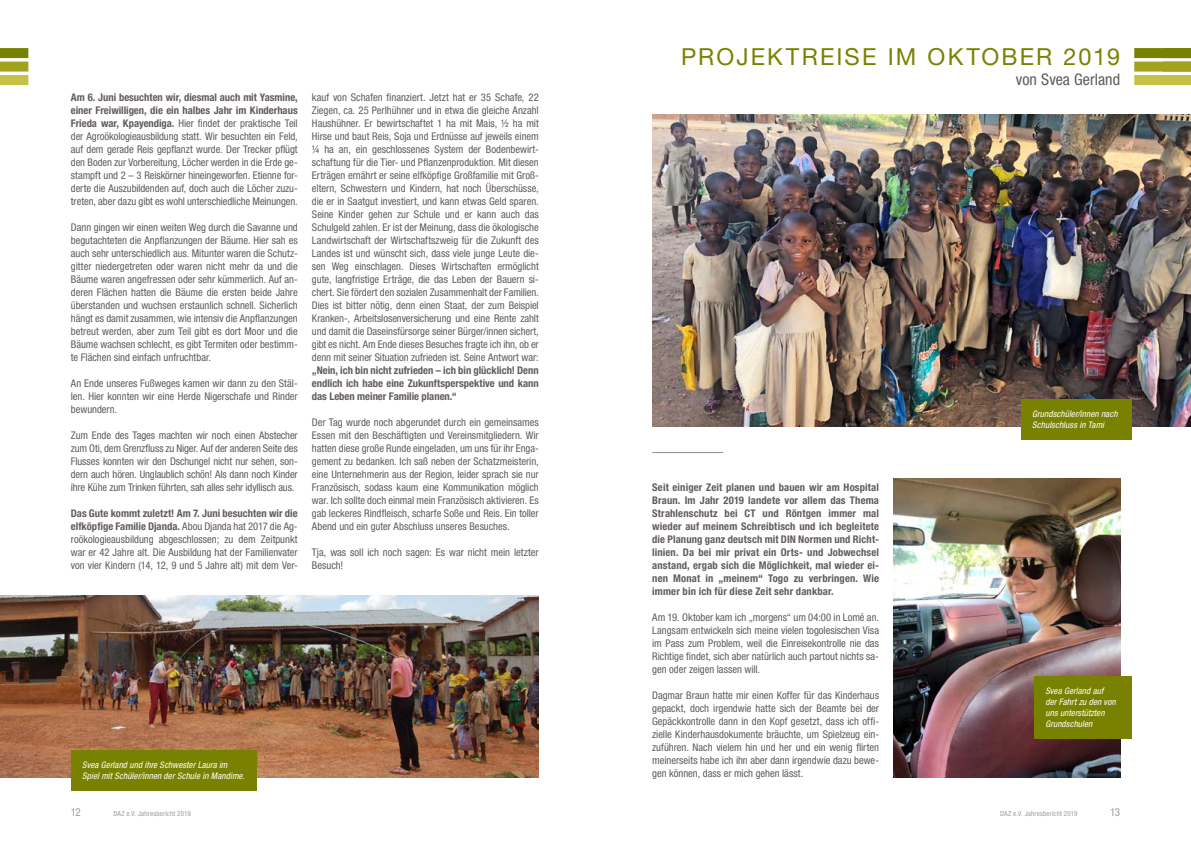
<style>
.page{position:relative;width:1191px;height:842px;background:#fff}
.page>*{position:absolute;margin:0;border:0;box-sizing:border-box;transform-origin:0 0}
.t1{font:23.5px "Helvetica Neue LT Std";letter-spacing:.09em;color:#798200}
.t2{font:condensed 16px "Helvetica Neue LT Std";letter-spacing:.005em;color:#615b5c}
.t3{font:condensed 11px "Helvetica Neue LT Std";color:#a09b9c}
.t4{font:condensed 10.6px/13px "Helvetica Neue LT Std";letter-spacing:-.005em;color:#615b5c;text-align:justify}
.t5{font:700 condensed 10.6px/13px "Helvetica Neue LT Std";letter-spacing:.01em;color:#615b5c;text-align:justify}
.t6{font:italic condensed 9px/11px "Helvetica Neue LT Std";letter-spacing:.01em;color:#fff}
.t7{font:condensed 7px "Helvetica Neue LT Std";letter-spacing:.025em;color:#a09b9c}
.s1{font-weight:700}
</style>
<div class="page">
<div style="left:0;top:48px;width:28px;height:10px;background:#798200"></div>
<div style="left:0;top:62px;width:28px;height:10px;background:#a1a31e"></div>
<div style="left:0;top:75px;width:28px;height:10px;background:#c4c246"></div>
<img style="left:0;top:595px;width:539px;height:182px">
<div style="left:1134px;top:48px;width:57px;height:10px;background:#798200"></div>
<div style="left:1134px;top:62px;width:57px;height:10px;background:#a1a31e"></div>
<div style="left:1134px;top:75px;width:57px;height:10px;background:#c4c246"></div>
<img style="left:652px;top:114px;width:539px;height:312px">
<img style="left:893px;top:478px;width:227px;height:299px">
<div style="left:71px;top:750px;width:185px;height:40px;background:#798200"></div>
<hr style="left:652px;top:452px;width:71px;height:1px;background:#908b8c">
<div style="left:1020px;top:399px;width:111px;height:40px;background:#798200"></div>
<div style="left:1034px;top:676px;width:97px;height:62px;background:#798200"></div>
<p class="t4" style="left:71px;top:91px;width:228px"><span class="s1">Am 6. Juni besuchten wir, diesmal auch mit Yasmine, einer Freiwilligen, die ein halbes Jahr im Kinderhaus Frieda war, Kpayendiga.</span> Hier findet der praktische Teil der Agroökologieausbildung statt. Wir besuchten ein Feld, auf dem gerade Reis gepflanzt wurde. Der Trecker pflügt den Boden zur Vorbereitung, Löcher werden in die Erde ge&shy;stampft und 2 – 3 Reiskörner hineingeworfen. Etienne for&shy;derte die Auszubildenden auf, doch auch die Löcher zuzu&shy;treten, aber dazu gibt es wohl unterschiedliche Meinungen.</p>
<p class="t4" style="left:71px;top:221px;width:228px">Dann gingen wir einen weiten Weg durch die Savanne und begutachteten die Anpflanzungen der Bäume. Hier sah es auch sehr unterschiedlich aus. Mitunter waren die Schutz&shy;gitter niedergetreten oder waren nicht mehr da und die Bäume waren angefressen oder sehr kümmerlich. Auf an&shy;deren Flächen hatten die Bäume die ersten beide Jahre überstanden und wuchsen erstaunlich schnell. Sicherlich hängt es damit zusammen, wie intensiv die Anpflanzungen betreut werden, aber zum Teil gibt es dort Moor und die Bäume wachsen schlecht, es gibt Termiten oder bestimm&shy;te Flächen sind einfach unfruchtbar.</p>
<p class="t4" style="left:71px;top:377px;width:228px">An Ende unseres Fußweges kamen wir dann zu den Stäl&shy;len. Hier konnten wir eine Herde Nigerschafe und Rinder bewundern.</p>
<p class="t4" style="left:71px;top:429px;width:228px">Zum Ende des Tages machten wir noch einen Abstecher zum Oti, dem Grenzfluss zu Niger. Auf der anderen Seite des Flusses konnten wir den Dschungel nicht nur sehen, son&shy;dern auch hören. Unglaublich schön! Als dann noch Kinder ihre Kühe zum Trinken führten, sah alles sehr idyllisch aus.</p>
<p class="t4" style="left:71px;top:507px;width:228px"><span class="s1">Das Gute kommt zuletzt! Am 7. Juni besuchten wir die elfköpfige Familie Djanda.</span> Abou Djanda hat 2017 die Ag&shy;roökologieausbildung abgeschlossen; zu dem Zeitpunkt war er 42 Jahre alt. Die Ausbildung hat der Familienvater von vier Kindern (14, 12, 9 und 5 Jahre alt) mit dem Ver-</p>
<p class="t4" style="left:312px;top:91px;width:228px">kauf von Schafen finanziert. Jetzt hat er 35 Schafe, 22<br>Ziegen, ca. 25 Perlhühner und in etwa die gleiche Anzahl Haushühner. Er bewirtschaftet 1 ha mit Mais, ½ ha mit Hirse und baut Reis, Soja und Erdnüsse auf jeweils einem ¼ ha an, ein geschlossenes System der Bodenbewirt&shy;schaftung für die Tier- und Pflanzenproduktion. Mit diesen Erträgen ernährt er seine elfköpfige Großfamilie mit Groß&shy;eltern, Schwestern und Kindern, hat noch Überschüsse, die er in Saatgut investiert, und kann etwas Geld sparen.<br>Seine Kinder gehen zur Schule und er kann auch das Schulgeld zahlen. Er ist der Meinung, dass die ökologische Landwirtschaft der Wirtschaftszweig für die Zukunft des Landes ist und wünscht sich, dass viele junge Leute die&shy;sen Weg einschlagen. Dieses Wirtschaften ermöglicht gute, langfristige Erträge, die das Leben der Bauern si&shy;chert. Sie fördert den sozialen Zusammenhalt der Familien.<br>Dies ist bitter nötig, denn einen Staat, der zum Beispiel Kranken-, Arbeitslosenversicherung und eine Rente zahlt und damit die Daseinsfürsorge seiner Bürger/innen sichert, gibt es nicht. Am Ende dieses Besuches fragte ich ihn, ob er denn mit seiner Situation zufrieden ist. Seine Antwort war:</p>
<p class="t5" style="left:312px;top:363px;width:228px">„Nein, ich bin nicht zufrieden – ich bin glücklich! Denn endlich ich habe eine Zukunftsperspektive und kann das Leben meiner Familie planen.“</p>
<p class="t4" style="left:312px;top:415px;width:228px">Der Tag wurde noch abgerundet durch ein gemeinsames Essen mit den Beschäftigten und Vereinsmitgliedern. Wir hatten diese große Runde eingeladen, um uns für ihr Enga&shy;gement zu bedanken. Ich saß neben der Schatzmeisterin, eine Unternehmerin aus der Region, leider sprach sie nur Französisch, sodass kaum eine Kommunikation möglich war. Ich sollte doch einmal mein Französisch aktivieren. Es gab leckeres Rindfleisch, scharfe Soße und Reis. Ein toller Abend und ein guter Abschluss unseres Besuches.</p>
<p class="t4" style="left:312px;top:545px;width:228px">Tja, was soll ich noch sagen: Es war nicht mein letzter<br>Besuch!</p>
<p class="t6" style="left:82px;top:759px;width:164px">Svea Gerland und ihre Schwester Laura im<br>Spiel mit Schüler/innen der Schule in Mandime.</p>
<h1 class="t1" style="left:681px;top:42px;width:440px">PROJEKTREISE IM OKTOBER 2019</h1>
<h2 class="t2" style="left:1016px;top:70px;width:106px">von Svea Gerland</h2>
<p class="t5" style="left:652px;top:481px;width:228px">Seit einiger Zeit planen und bauen wir am Hospital Braun. Im Jahr 2019 landete vor allem das Thema Strahlenschutz bei CT und Röntgen immer mal wieder auf meinem Schreibtisch und ich begleitete die Planung ganz deutsch mit DIN Normen und Richt&shy;linien. Da bei mir privat ein Orts- und Jobwechsel anstand, ergab sich die Möglichkeit, mal wieder ei&shy;nen Monat in „meinem“ Togo zu verbringen. Wie immer bin ich für diese Zeit sehr dankbar.</p>
<p class="t4" style="left:652px;top:611px;width:228px">Am 19. Oktober kam ich „morgens“ um 04:00 in Lomé an.<br>Langsam entwickeln sich meine vielen togolesischen Visa im Pass zum Problem, weil die Einreisekontrolle nie das Richtige findet, sich aber natürlich auch partout nichts sa&shy;gen oder zeigen lassen will.</p>
<p class="t4" style="left:652px;top:689px;width:228px">Dagmar Braun hatte mir einen Koffer für das Kinderhaus gepackt, doch irgendwie hatte sich der Beamte bei der Gepäckkontrolle dann in den Kopf gesetzt, dass ich offi&shy;zielle Kinderhausdokumente bräuchte, um Spielzeug ein&shy;zuführen. Nach vielem hin und her und ein wenig flirten meinerseits habe ich ihn aber dann irgendwie dazu bewe&shy;gen können, dass er mich gehen lässt.</p>
<p class="t6" style="left:1032px;top:408px;width:87px">Grundschüler/innen nach<br>Schulschluss in Tami</p>
<p class="t6" style="left:1045px;top:685px;width:72px">Svea Gerland auf der Fahrt zu den von uns unterstützten<br>Grundschulen</p>
<p class="t3" style="left:71px;top:806px;width:12px">12</p>
<p class="t7" style="left:113px;top:809px;width:79px">DAZ e.V. Jahresbericht 2019</p>
<p class="t7" style="left:1000px;top:809px;width:79px">DAZ e.V. Jahresbericht 2019</p>
<p class="t3" style="left:1110px;top:806px;width:12px">13</p>
</div>
